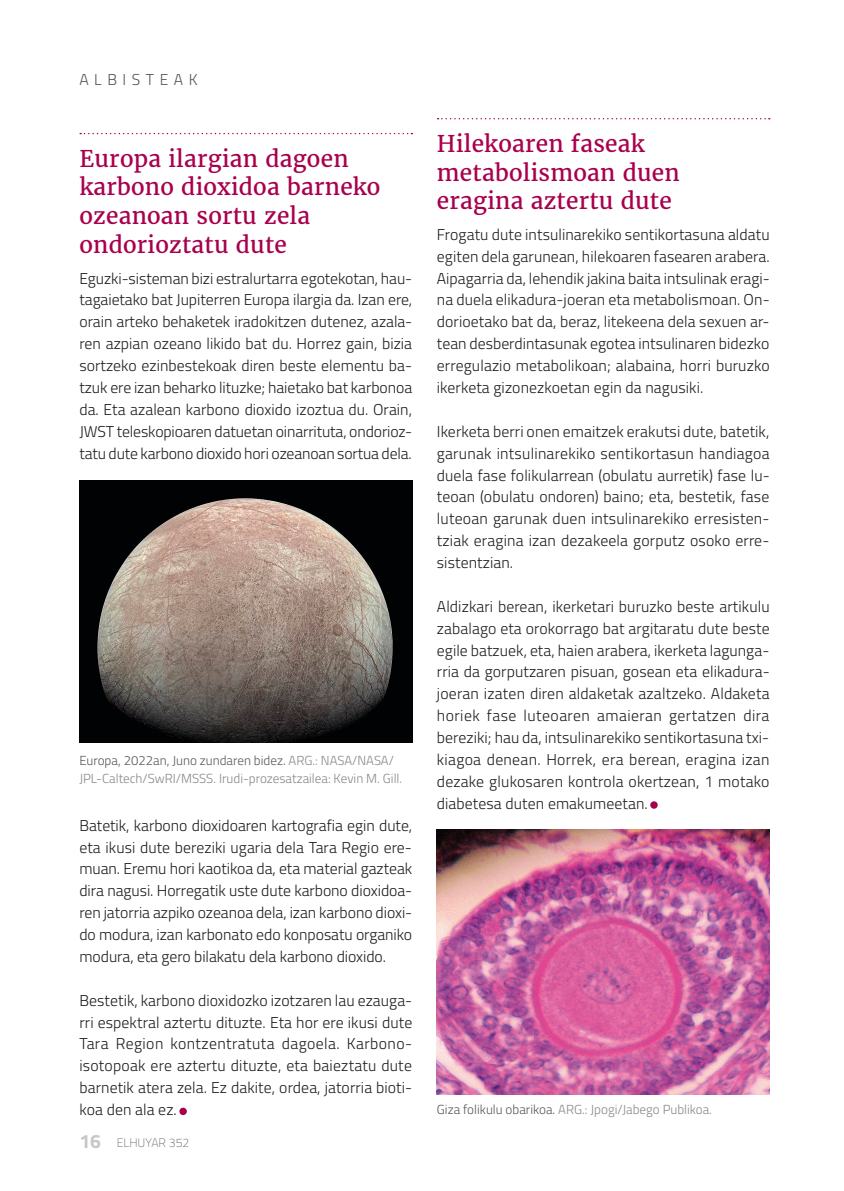
<style>
.page{position:relative;width:844px;height:1191px;background:#fff}
.page>*{position:absolute;margin:0;border:0;box-sizing:border-box;transform-origin:0 0}
.t1{font:22.75px/28.9px "Merriweather";letter-spacing:.01em;color:#a8004d}
.t2{font:300 15.75px/21.9px "Titillium";letter-spacing:.005em;color:#1d1d1b;text-align:justify}
.t3{font:300 15.75px "Titillium";letter-spacing:.35em;color:#575756}
.t4{font:300 13.12px/17.5px "Titillium";color:#878787}
.t5{font:100 12.25px "Titillium";color:#575756}
.s1{color:#575756}
.s2{font-weight:700;font-size:19.25px;color:#c7c7c6}
</style>
<div class="page">
<div style="left:179px;top:1107px;width:8px;height:8px;background:#a8004d;border-radius:50%"></div>
<svg style="left:80px;top:133px;width:332px;height:1px"></svg>
<div style="left:650px;top:801px;width:7px;height:7px;background:#a8004d;border-radius:50%"></div>
<svg style="left:437px;top:118px;width:332px;height:1px"></svg>
<img style="left:79px;top:480px;width:333px;height:263px">
<img style="left:437px;top:829px;width:332px;height:265px">
<p class="t3" style="left:79px;top:68px;width:120px">ALBISTEAK</p>
<h1 class="t1" style="left:79px;top:144px;width:302px">Europa ilargian dagoen karbono dioxidoa barneko ozeanoan sortu zela ondorioztatu dute</h1>
<p class="t2" style="left:79px;top:266px;width:334px">Eguzki-sisteman bizi estralurtarra egotekotan, hau&shy;tagaietako bat Jupiterren Europa ilargia da. Izan ere, orain arteko behaketek iradokitzen dutenez, azala&shy;ren azpian ozeano likido bat du. Horrez gain, bizia sortzeko ezinbestekoak diren beste elementu ba&shy;tzuk ere izan beharko lituzke; haietako bat karbonoa da. Eta azalean karbono dioxido izoztua du. Orain, JWST teleskopioaren datuetan oinarrituta, ondorioz&shy;tatu dute karbono dioxido hori ozeanoan sortua dela.</p>
<p class="t4" style="left:79px;top:751px;width:324px"><span class="s1">Europa, 2022an, Juno zundaren bidez.</span> ARG.: NASA/NASA/<br>JPL-Caltech/SwRI/MSSS. Irudi-prozesatzailea: Kevin M. Gill.</p>
<p class="t2" style="left:79px;top:813px;width:334px">Batetik, karbono dioxidoaren kartografia egin dute, eta ikusi dute bereziki ugaria dela Tara Regio ere&shy;muan. Eremu hori kaotikoa da, eta material gazteak dira nagusi. Horregatik uste dute karbono dioxidoa&shy;ren jatorria azpiko ozeanoa dela, izan karbono dioxi&shy;do modura, izan karbonato edo konposatu organiko modura, eta gero bilakatu dela karbono dioxido.</p>
<p class="t2" style="left:79px;top:988px;width:334px">Bestetik, karbono dioxidozko izotzaren lau ezauga&shy;rri espektral aztertu dituzte. Eta hor ere ikusi dute Tara Region kontzentratuta dagoela. Karbono&shy;isotopoak ere aztertu dituzte, eta baieztatu dute barnetik atera zela. Ez dakite, ordea, jatorria bioti&shy;koa den ala ez.</p>
<p class="t5" style="left:79px;top:1133px;width:111px"><span class="s2">16</span> ELHUYAR 352</p>
<h1 class="t1" style="left:437px;top:129px;width:244px">Hilekoaren faseak metabolismoan duen eragina aztertu dute</h1>
<p class="t2" style="left:437px;top:222px;width:334px">Frogatu dute intsulinarekiko sentikortasuna aldatu egiten dela garunean, hilekoaren fasearen arabera.<br>Aipagarria da, lehendik jakina baita intsulinak eragi&shy;na duela elikadura-joeran eta metabolismoan. On&shy;dorioetako bat da, beraz, litekeena dela sexuen ar&shy;tean desberdintasunak egotea intsulinaren bidezko erregulazio metabolikoan; alabaina, horri buruzko ikerketa gizonezkoetan egin da nagusiki.</p>
<p class="t2" style="left:437px;top:419px;width:334px">Ikerketa berri onen emaitzek erakutsi dute, batetik, garunak intsulinarekiko sentikortasun handiagoa duela fase folikularrean (obulatu aurretik) fase lu&shy;teoan (obulatu ondoren) baino; eta, bestetik, fase luteoan garunak duen intsulinarekiko erresisten&shy;tziak eragina izan dezakeela gorputz osoko erre&shy;sistentzian.</p>
<p class="t2" style="left:437px;top:594px;width:334px">Aldizkari berean, ikerketari buruzko beste artikulu zabalago eta orokorrago bat argitaratu dute beste egile batzuek, eta, haien arabera, ikerketa lagunga&shy;rria da gorputzaren pisuan, gosean eta elikadura&shy;joeran izaten diren aldaketak azaltzeko. Aldaketa horiek fase luteoaren amaieran gertatzen dira bereziki; hau da, intsulinarekiko sentikortasuna txi&shy;kiagoa denean. Horrek, era berean, eragina izan dezake glukosaren kontrola okertzean, 1 motako diabetesa duten emakumeetan.</p>
<p class="t4" style="left:437px;top:1100px;width:276px"><span class="s1">Giza folikulu obarikoa.</span> ARG.: Jpogi/Jabego Publikoa.</p>
</div>
